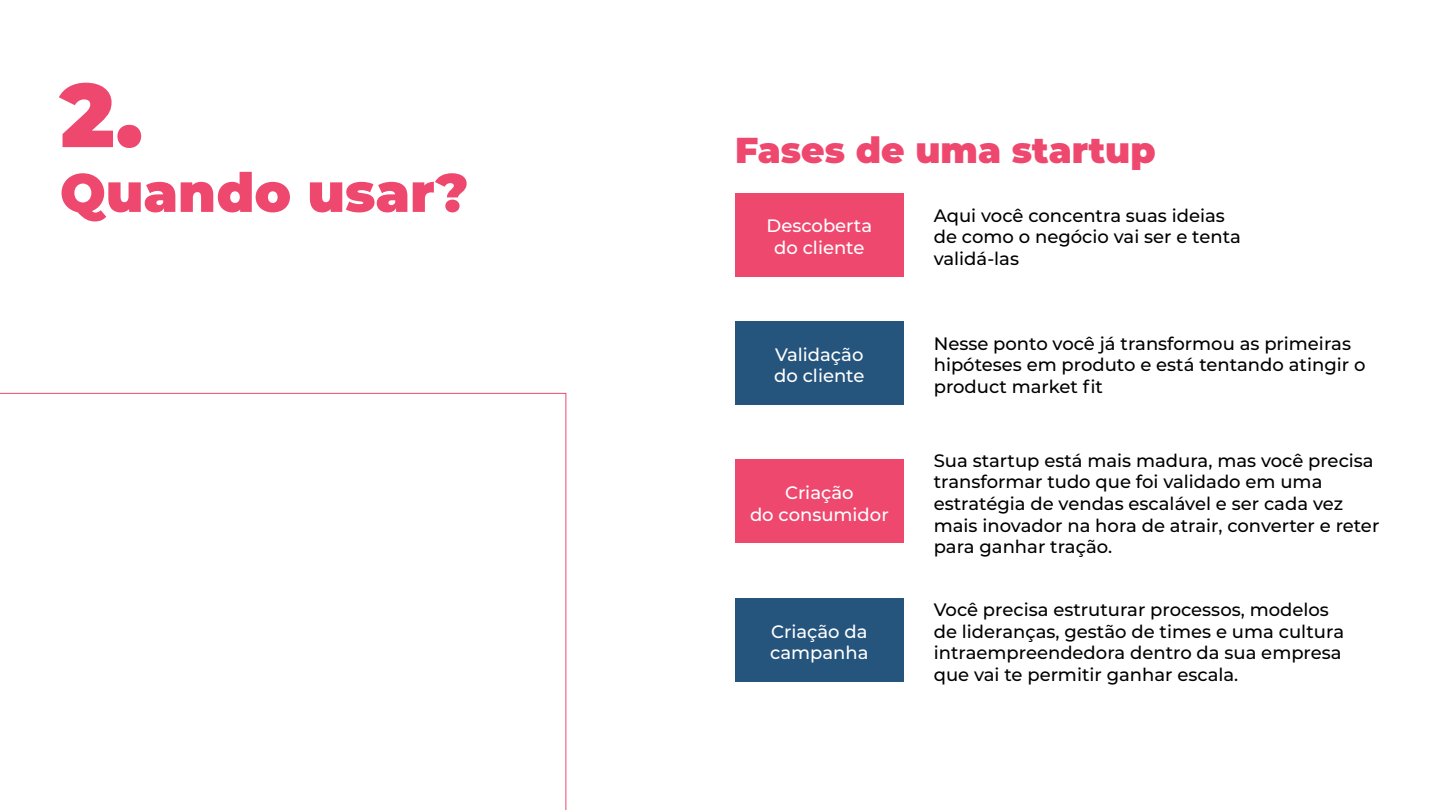
<style>
.page{position:relative;width:1440px;height:810px;background:#fff}
.page>*{position:absolute;margin:0;border:0;box-sizing:border-box;transform-origin:0 0}
.t1{font:900 90px "Montserrat";color:#ef486f}
.t2{font:900 54px "Montserrat";color:#ef486f}
.t3{font:900 36px "Montserrat";color:#ef486f}
.t4{font:500 18px/21.6px "Montserrat";color:#000101}
.t5{font:500 18px/21.6px "Montserrat";color:#fff;text-align:center}
</style>
<div class="page">
<div style="left:735px;top:193px;width:169px;height:83px;background:#ef486f"></div>
<div style="left:735px;top:460px;width:169px;height:83px;background:#ef486f"></div>
<div style="left:735px;top:321px;width:169px;height:83px;background:#25547d"></div>
<div style="left:735px;top:598px;width:169px;height:83px;background:#25547d"></div>
<svg style="left:0;top:393px;width:566px;height:417px"></svg>
<h1 class="t1" style="left:60px;top:48px;width:84px">2.</h1>
<h2 class="t2" style="left:60px;top:152px;width:410px">Quando usar?</h2>
<h3 class="t3" style="left:735px;top:124px;width:422px">Fases de uma startup</h3>
<p class="t5" style="left:767px;top:215px;width:107px">Descoberta do cliente</p>
<p class="t5" style="left:774px;top:343px;width:92px;text-align:left">Validação do cliente</p>
<p class="t5" style="left:750px;top:481px;width:140px">Criação<br>do consumidor</p>
<p class="t5" style="left:770px;top:620px;width:100px;text-align:left">Criação da campanha</p>
<p class="t4" style="left:934px;top:204px;width:309px">Aqui você concentra suas ideias de como o negócio vai ser e tenta validá-las</p>
<p class="t4" style="left:934px;top:332px;width:433px">Nesse ponto você já transformou as primeiras hipóteses em produto e está tentando atingir o product market fit</p>
<p class="t4" style="left:934px;top:449px;width:447px">Sua startup está mais madura, mas você precisa transformar tudo que foi validado em uma estratégia de vendas escalável e ser cada vez mais inovador na hora de atrair, converter e reter para ganhar tração.</p>
<p class="t4" style="left:934px;top:598px;width:412px">Você precisa estruturar processos, modelos de lideranças, gestão de times e uma cultura intraempreendedora dentro da sua empresa que vai te permitir ganhar escala.</p>
</div>
